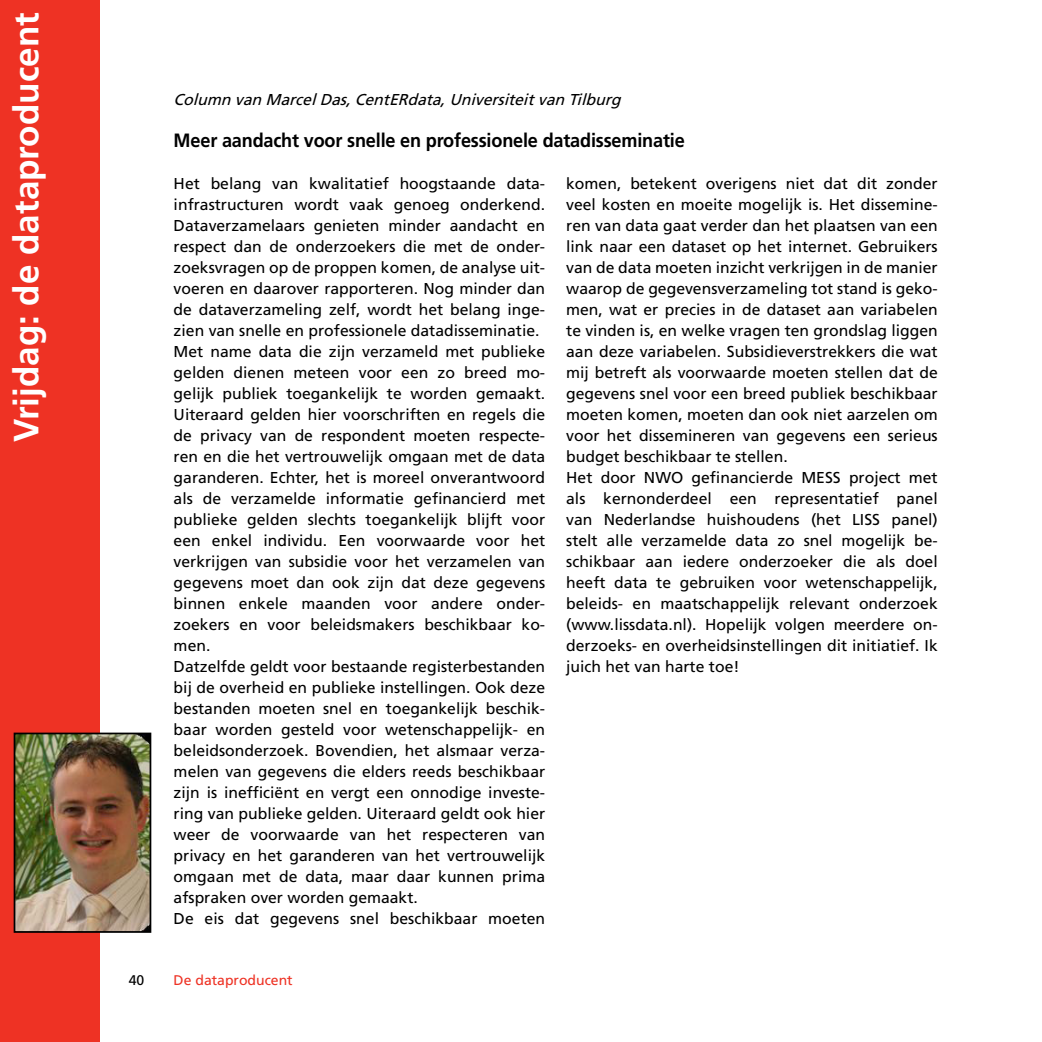
<style>
.page{position:relative;width:1042px;height:1042px;background:#fff}
.page>*{position:absolute;margin:0;border:0;box-sizing:border-box;transform-origin:0 0}
.t1{font:700 35px "Frutiger LT Std";color:#fff}
.t2{font:700 19.25px "Frutiger LT Std";letter-spacing:-.01em;color:#000;scale:.94 1}
.t3{font:15.75px/21px "Frutiger LT Std";color:#000}
.t4{font:italic 15.75px "Frutiger LT Std";color:#000}
.t5{font:14px "Frutiger LT Std";color:#ee3224}
.t6{font:14px "Frutiger LT Std";color:#000}
</style>
<div class="page">
<div style="left:0;top:0;width:99px;height:1042px;background:#ee3224"></div>
<img style="left:17px;top:735px;width:131px;height:195px">
<div style="left:14px;top:732px;width:137px;height:201px;border:2px solid #000"></div>
<h1 class="t1" style="left:12px;top:442px;width:431px;rotate:-90deg">Vrijdag: de dataproducent</h1>
<p class="t4" style="left:174px;top:93px;width:452px">Column van MarcelDas,CentERdata,Universiteitvan Tilburg</p>
<p class="t2" style="left:174px;top:132px;width:545px">Meer aandacht voor snelle en professionele datadisseminatie</p>
<p class="t3" style="left:174px;top:174px;width:373px">Het belang van kwalitatief hoogstaande data&shy;infrastructuren wordt vaak genoeg onderkend.<br>Dataverzamelaars genieten minder aandacht en respect dan de onderzoekers die met de onder&shy;zoeksvragen op de proppen komen, de analyse uit&shy;voeren en daarover rapporteren. Nog minder dan de dataverzameling zelf, wordt het belang inge&shy;zien van snelle en professionele datadisseminatie.<br>Met name data die zijn verzameld met publieke gelden dienen meteen voor een zo breed mo&shy;gelijk publiek toegankelijk te worden gemaakt.<br>Uiteraard gelden hier voorschriften en regels die de privacy van de respondent moeten respecte&shy;ren en die het vertrouwelijk omgaan met de data garanderen. Echter, het is moreel onverantwoord als de verzamelde informatie gefinancierd met publieke gelden slechts toegankelijk blijft voor een enkel individu. Een voorwaarde voor het verkrijgen van subsidie voor het verzamelen van gegevens moet dan ook zijn dat deze gegevens binnen enkele maanden voor andere onder&shy;zoekers en voor beleidsmakers beschikbaar ko&shy;men.<br>Datzelfde geldt voor bestaande registerbestanden bij de overheid en publieke instellingen. Ook deze bestanden moeten snel en toegankelijk beschik&shy;baar worden gesteld voor wetenschappelijk- en beleidsonderzoek. Bovendien, het alsmaar verza&shy;melen van gegevens die elders reeds beschikbaar zijn is inefficiënt en vergt een onnodige investe&shy;ring van publieke gelden. Uiteraard geldt ook hier weer de voorwaarde van het respecteren van privacy en het garanderen van het vertrouwelijk omgaan met de data, maar daar kunnen prima afspraken over worden gemaakt.<br>De eis dat gegevens snel beschikbaar moeten</p>
<p class="t3" style="left:566px;top:174px;width:373px">komen, betekent overigens niet dat dit zonder veel kosten en moeite mogelijk is. Het dissemine&shy;ren van data gaat verder dan het plaatsen van een link naar een dataset op het internet. Gebruikers van de data moeten inzicht verkrijgen in de manier waarop de gegevensverzameling tot stand is geko&shy;men, wat er precies in de dataset aan variabelen te vinden is, en welke vragen ten grondslag liggen aan deze variabelen. Subsidieverstrekkers die wat mij betreft als voorwaarde moeten stellen dat de gegevens snel voor een breed publiek beschikbaar moeten komen, moeten dan ook niet aarzelen om voor het dissemineren van gegevens een serieus budget beschikbaar te stellen.<br>Het door NWO gefinancierde MESS project met als kernonderdeel een representatief panel van Nederlandse huishoudens (het LISS panel) stelt alle verzamelde data zo snel mogelijk be&shy;schikbaar aan iedere onderzoeker die als doel heeft data te gebruiken voor wetenschappelijk, beleids- en maatschappelijk relevant onderzoek (www.lissdata.nl). Hopelijk volgen meerdere on&shy;derzoeks- en overheidsinstellingen dit initiatief. Ik juich het van harte toe!</p>
<p class="t6" style="left:129px;top:974px;width:17px">40</p>
<p class="t5" style="left:174px;top:974px;width:121px">De dataproducent</p>
</div>
